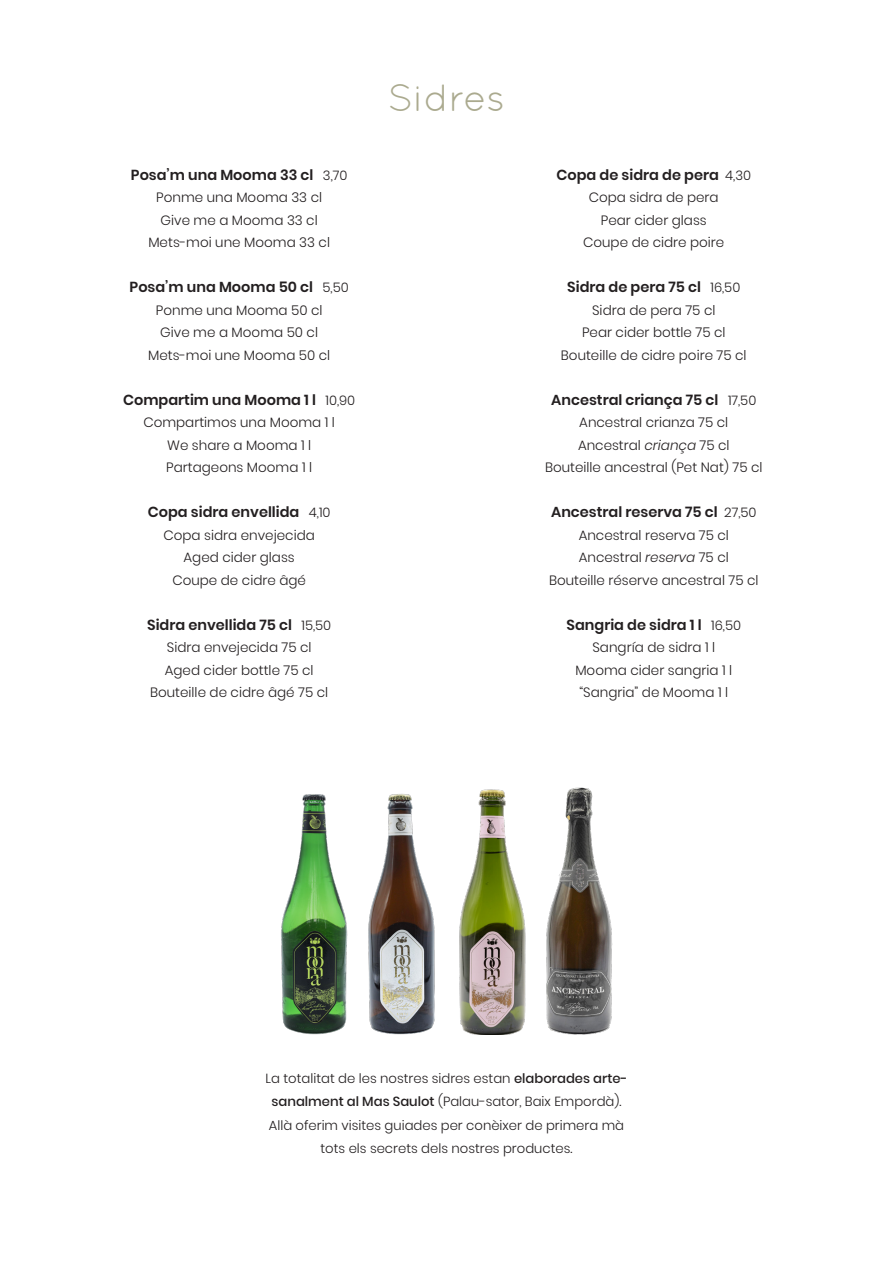
<style>
.page{position:relative;width:893px;height:1263px;background:#fff}
.page>*{position:absolute;margin:0;border:0;box-sizing:border-box;transform-origin:0 0}
.t1{font:37.95px "Quicksand";color:#abaa8f}
.t2{font:600 14.55px "Poppins";color:#231f20}
.t3{font:300 13.5px "Poppins";color:#231f20}
.t4{font:300 13.2px/23.1px "Poppins";color:#231f20;text-align:center}
.s1{font-weight:300;font-size:13.2px}
.s2{font-style:italic}
.s3{font-weight:500}
</style>
<div class="page">
<img style="left:281px;top:794px;width:67px;height:240px">
<img style="left:368px;top:793px;width:67px;height:241px">
<img style="left:459px;top:789px;width:67px;height:245px">
<img style="left:546px;top:787px;width:67px;height:247px">
<p class="t2" style="left:131px;top:166px;width:218px">Posa’m una Mooma 33 cl <span class="s1">3,70</span></p>
<p class="t3" style="left:156px;top:189px;width:167px">Ponme una Mooma 33 cl</p>
<p class="t3" style="left:161px;top:212px;width:159px">Give me a Mooma 33 cl</p>
<p class="t3" style="left:148px;top:234px;width:183px">Mets-moi une Mooma 33 cl</p>
<p class="t2" style="left:130px;top:278px;width:221px">Posa’m una Mooma 50 cl <span class="s1">5,50</span></p>
<p class="t3" style="left:156px;top:302px;width:168px">Ponme una Mooma 50 cl</p>
<p class="t3" style="left:160px;top:324px;width:159px">Give me a Mooma 50 cl</p>
<p class="t3" style="left:148px;top:347px;width:184px">Mets-moi une Mooma 50 cl</p>
<p class="t2" style="left:123px;top:391px;width:234px">Compartim una Mooma 1 l <span class="s1">10,90</span></p>
<p class="t3" style="left:143px;top:414px;width:193px">Compartimos una Mooma 1 l</p>
<p class="t3" style="left:167px;top:437px;width:146px">We share a Mooma 1 l</p>
<p class="t3" style="left:166px;top:459px;width:147px">Partageons Mooma 1 l</p>
<p class="t2" style="left:148px;top:503px;width:184px">Copa sidra envellida <span class="s1">4,10</span></p>
<p class="t3" style="left:164px;top:527px;width:153px">Copa sidra envejecida</p>
<p class="t3" style="left:184px;top:549px;width:113px">Aged cider glass</p>
<p class="t3" style="left:172px;top:572px;width:135px">Coupe de cidre âgé</p>
<p class="t2" style="left:147px;top:616px;width:186px">Sidra envellida 75 cl <span class="s1">15,50</span></p>
<p class="t3" style="left:167px;top:639px;width:146px">Sidra envejecida 75 cl</p>
<p class="t3" style="left:165px;top:662px;width:150px">Aged cider bottle 75 cl</p>
<p class="t3" style="left:150px;top:684px;width:179px">Bouteille de cidre âgé 75 cl</p>
<p class="t1" style="left:388px;top:76px;width:119px">Sidres</p>
<p class="t2" style="left:556px;top:166px;width:196px">Copa de sidra de pera <span class="s1">4,30</span></p>
<p class="t3" style="left:589px;top:189px;width:131px">Copa sidra de pera</p>
<p class="t3" style="left:601px;top:212px;width:107px">Pear cider glass</p>
<p class="t3" style="left:583px;top:234px;width:143px">Coupe de cidre poire</p>
<p class="t2" style="left:567px;top:278px;width:175px">Sidra de pera 75 cl <span class="s1">16,50</span></p>
<p class="t3" style="left:592px;top:302px;width:125px">Sidra de pera 75 cl</p>
<p class="t3" style="left:582px;top:324px;width:145px">Pear cider bottle 75 cl</p>
<p class="t3" style="left:561px;top:347px;width:187px">Bouteille de cidre poire 75 cl</p>
<p class="t2" style="left:551px;top:391px;width:207px">Ancestral criança 75 cl <span class="s1">17,50</span></p>
<p class="t3" style="left:579px;top:414px;width:150px">Ancestral crianza 75 cl</p>
<p class="t3" style="left:578px;top:437px;width:153px">Ancestral <span class="s2">criança</span> 75 cl</p>
<p class="t3" style="left:545px;top:459px;width:219px">Bouteille ancestral (Pet Nat) 75 cl</p>
<p class="t2" style="left:551px;top:503px;width:207px">Ancestral reserva 75 cl <span class="s1">27,50</span></p>
<p class="t3" style="left:579px;top:527px;width:152px">Ancestral reserva 75 cl</p>
<p class="t3" style="left:579px;top:549px;width:151px">Ancestral <span class="s2">reserva</span> 75 cl</p>
<p class="t3" style="left:549px;top:572px;width:211px">Bouteille réserve ancestral 75 cl</p>
<p class="t2" style="left:566px;top:616px;width:176px">Sangria de sidra 1 l <span class="s1">16,50</span></p>
<p class="t3" style="left:592px;top:639px;width:124px">Sangría de sidra 1 l</p>
<p class="t3" style="left:575px;top:662px;width:158px">Mooma cider sangria 1 l</p>
<p class="t3" style="left:579px;top:684px;width:150px">“Sangria” de Mooma 1 l</p>
<p class="t4" style="left:266px;top:1067px;width:363px">La totalitat de les nostres sidres estan <span class="s3">elaborades arte&shy;sanalment al Mas Saulot</span> (Palau-sator, Baix Empordà).<br>Allà oferim visites guiades per conèixer de primera mà tots els secrets dels nostres productes.</p>
</div>
